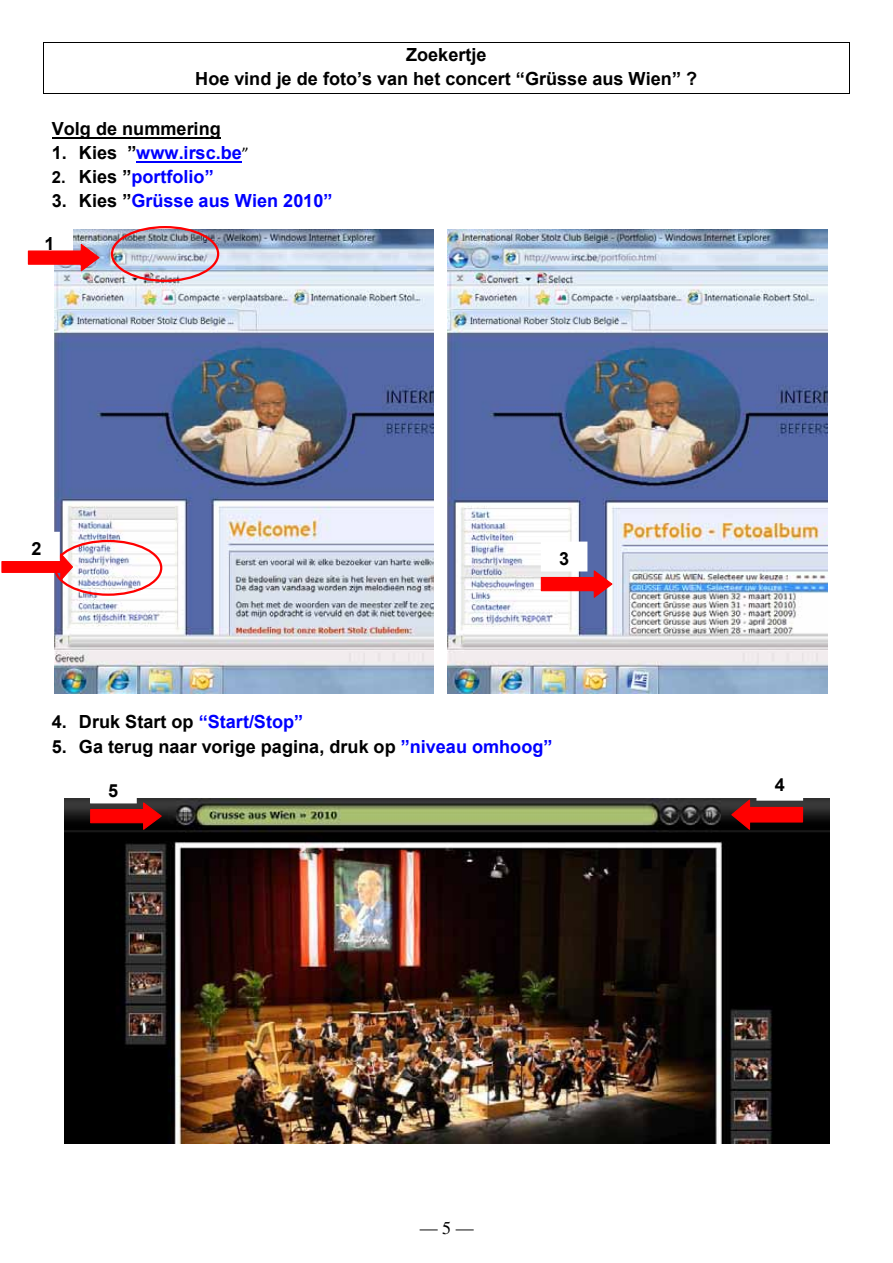
<style>
.page{position:relative;width:893px;height:1263px;background:#fff}
.page>*{position:absolute;margin:0;border:0;box-sizing:border-box;transform-origin:0 0}
.t1{font:700 18.15px "Arial";color:#000}
.t2{font:700 18.15px "Arial";color:#00f}
.t3{font:700 18.15px/24px "Arial";color:#000;text-align:center}
.t4{font:18px "Times";color:#000}
.s1{font-style:inherit}
.s2{color:#000}
.s3{font-family:"Calibri";font-weight:400;font-size:16.65px;color:#000}
.s4{font-size:16.65px;color:#000}
.s5{color:#00f}
</style>
<div class="page">
<hr style="left:44px;top:42px;width:805px;height:1px;background:#000">
<hr style="left:44px;top:93px;width:805px;height:1px;background:#000">
<svg style="left:43px;top:42px;width:1px;height:52px"></svg>
<svg style="left:849px;top:42px;width:1px;height:52px"></svg>
<hr style="left:52px;top:137px;width:179px;height:2px;background:#000">
<hr style="left:136px;top:161px;width:106px;height:2px;background:#00f">
<img style="left:54px;top:230px;width:379px;height:463px">
<img style="left:448px;top:230px;width:379px;height:464px">
<img style="left:64px;top:798px;width:766px;height:345px">
<div style="left:111px;top:226px;width:108px;height:56px;border:2px solid #f00;border-radius:50%"></div>
<div style="left:54px;top:540px;width:108px;height:56px;border:2px solid #f00;border-radius:50%"></div>
<div style="left:27px;top:227px;width:46px;height:29px;background:#fff"></div>
<div style="left:14px;top:532px;width:45px;height:29px;background:#fff"></div>
<div style="left:13px;top:532px;width:47px;height:30px;border:1px solid #fff"></div>
<svg style="left:27px;top:243px;width:74px;height:30px"></svg>
<svg style="left:1px;top:552px;width:73px;height:31px"></svg>
<div style="left:541px;top:542px;width:46px;height:29px;background:#fff"></div>
<svg style="left:540px;top:569px;width:74px;height:30px"></svg>
<div style="left:91px;top:774px;width:45px;height:29px;background:#fff"></div>
<svg style="left:90px;top:801px;width:73px;height:30px;background:#911a1a"></svg>
<svg style="left:730px;top:798px;width:74px;height:34px;background:#8c1a1a"></svg>
<div style="left:221px;top:120px;width:17px;height:22px;background:#fff"></div>
<p class="t3" style="left:195px;top:43px;width:503px"><span class="s1">Zoekertje<br>Hoe vind je</span> de foto’s van het concert “Grüsse aus Wien” <span class="s1">?</span></p>
<p class="t1" style="left:52px;top:117px;width:181px">Volg de nummerings</p>
<p class="t2" style="left:52px;top:140px;width:199px"><span class="s2">1. Kies</span> <span class="s2">”</span>www.irsc.be<span class="s3">”</span></p>
<p class="t2" style="left:52px;top:165px;width:163px"><span class="s4">2.</span> <span class="s2">Kies</span> <span class="s2">”</span>portfolio<span class="s1">”</span></p>
<p class="t2" style="left:52px;top:189px;width:282px"><span class="s2">3. Kies</span> <span class="s2">”</span>Grüsse aus Wien 2010<span class="s1">”</span></p>
<p class="t1" style="left:45px;top:232px;width:12px">1</p>
<p class="t1" style="left:31px;top:537px;width:12px">2</p>
<p class="t1" style="left:559px;top:547px;width:12px">3</p>
<p class="t1" style="left:52px;top:710px;width:253px">4. Druk Start op <span class="s5">“S</span><span class="s5">tart/Stop</span><span class="s5">”</span></p>
<p class="t1" style="left:52px;top:734px;width:502px">5. Ga terug naar vorige pagina, druk op <span class="s5">”</span><span class="s5">niveau omhoog</span><span class="s5">”</span></p>
<p class="t1" style="left:108px;top:779px;width:12px">5</p>
<p class="t1" style="left:775px;top:772px;width:12px">4</p>
<p class="t4" style="left:420px;top:1218px;width:55px">— 5 —</p>
</div>
